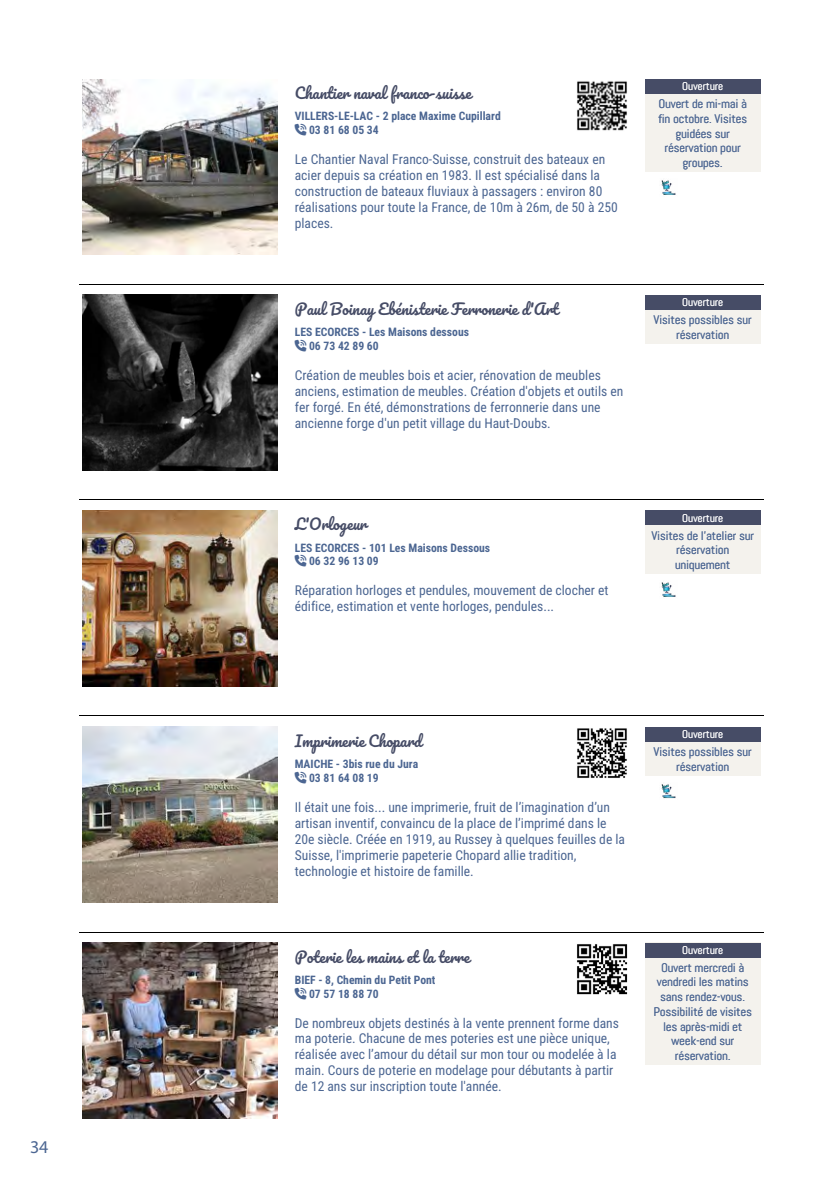
<style>
.page{position:relative;width:840px;height:1191px;background:#fff}
.page>*{position:absolute;margin:0;border:0;box-sizing:border-box;transform-origin:0 0}
.t1{font:18px "Myriad Variable Concept";color:#4c6692}
.t2{font:15px "Pacifico";color:#464c66}
.t3{font:13.6px/16px "Roboto Condensed";color:#4c6692}
.t4{font:12.4px/14.8px "Abel";color:#4c6692;text-align:center}
.t5{font:700 11.6px/13.6px "Roboto Condensed";color:#4c6692}
.t6{font:11.2px "Abel";color:#fff}
</style>
<div class="page">
<hr style="left:79px;top:284px;width:684px;height:1px;background:#000">
<div style="left:644px;top:79px;width:116px;height:93px;background:#f4f2ed"></div>
<div style="left:644px;top:79px;width:116px;height:15px;background:#464c66"></div>
<img style="left:661px;top:180px;width:15px;height:15px">
<img style="left:82px;top:79px;width:195px;height:176px">
<img style="left:577px;top:81px;width:50px;height:50px">
<hr style="left:79px;top:499px;width:684px;height:1px;background:#000">
<div style="left:644px;top:295px;width:116px;height:48px;background:#f4f2ed"></div>
<div style="left:644px;top:295px;width:116px;height:14px;background:#464c66"></div>
<img style="left:82px;top:295px;width:195px;height:175px">
<hr style="left:79px;top:715px;width:684px;height:1px;background:#000">
<div style="left:644px;top:510px;width:116px;height:64px;background:#f4f2ed"></div>
<div style="left:644px;top:510px;width:116px;height:15px;background:#464c66"></div>
<img style="left:661px;top:582px;width:15px;height:15px">
<img style="left:82px;top:510px;width:195px;height:176px">
<hr style="left:79px;top:931px;width:684px;height:1px;background:#000">
<div style="left:644px;top:727px;width:116px;height:48px;background:#f4f2ed"></div>
<div style="left:644px;top:727px;width:116px;height:14px;background:#464c66"></div>
<img style="left:661px;top:784px;width:15px;height:15px">
<img style="left:82px;top:727px;width:195px;height:175px">
<img style="left:577px;top:728px;width:50px;height:50px">
<div style="left:644px;top:942px;width:116px;height:122px;background:#f4f2ed"></div>
<div style="left:644px;top:942px;width:116px;height:15px;background:#464c66"></div>
<img style="left:82px;top:942px;width:195px;height:176px">
<img style="left:577px;top:944px;width:51px;height:51px">
<h1 class="t1" style="left:30px;top:1136px;width:20px">34</h1>
<p class="t2" style="left:294px;top:82px;width:178px">Chantier naval franco-suisse</p>
<p class="t5" style="left:309px;top:111px;width:193px;text-indent:-14px">VILLERS-LE-LAC - 2 place Maxime Cupillard<br>03 81 68 05 34</p>
<p class="t3" style="left:294px;top:152px;width:324px">Le Chantier Naval Franco-Suisse, construit des bateaux en acier depuis sa création en 1983. Il est spécialisé dans la construction de bateaux fluviaux à passagers : environ 80 réalisations pour toute la France, de 10m à 26m, de 50 à 250 places.</p>
<p class="t2" style="left:294px;top:297px;width:265px">Paul Boinay Ebénisterie Ferronerie d'Art</p>
<p class="t5" style="left:309px;top:326px;width:161px;text-indent:-14px">LES ECORCES - Les Maisons dessous<br>06 73 42 89 60</p>
<p class="t3" style="left:294px;top:368px;width:330px">Création de meubles bois et acier, rénovation de meubles anciens, estimation de meubles. Création d'objets et outils en fer forgé. En été, démonstrations de ferronnerie dans une ancienne forge d'un petit village du Haut-Doubs.</p>
<p class="t6" style="left:681px;top:82px;width:43px">Ouverture</p>
<p class="t4" style="left:658px;top:97px;width:90px">Ouvert de mi-mai à fin octobre. Visites guidées sur</p>
<p class="t6" style="left:682px;top:82px;width:43px">Ouverture</p>
<p class="t4" style="left:664px;top:127px;width:78px">guidées sur réservation pour groupes.</p>
<p class="t4" style="left:682px;top:156px;width:41px">groupes.</p>
<p class="t6" style="left:681px;top:297px;width:43px">Ouverture</p>
<p class="t4" style="left:653px;top:313px;width:99px">Visites possibles sur réservation</p>
<p class="t6" style="left:682px;top:297px;width:43px">Ouverture</p>
<p class="t4" style="left:675px;top:328px;width:54px">réservation</p>
<p class="t2" style="left:294px;top:513px;width:73px">L'Orlogeur</p>
<p class="t5" style="left:309px;top:542px;width:182px;text-indent:-14px">LES ECORCES - 101 Les Maisons Dessous<br>06 32 96 13 09</p>
<p class="t3" style="left:294px;top:583px;width:315px">Réparation horloges et pendules, mouvement de clocher et édifice, estimation et vente horloges, pendules...</p>
<p class="t6" style="left:681px;top:513px;width:43px">Ouverture</p>
<p class="t4" style="left:651px;top:528px;width:104px">Visites de l'atelier sur réservation</p>
<p class="t6" style="left:682px;top:513px;width:43px">Ouverture</p>
<p class="t4" style="left:674px;top:543px;width:57px;text-align:left">réservation uniquement</p>
<p class="t4" style="left:674px;top:558px;width:57px">uniquement</p>
<p class="t2" style="left:294px;top:729px;width:128px">Imprimerie Chopard</p>
<p class="t5" style="left:309px;top:758px;width:111px;text-indent:-14px">MAICHE - 3bis rue du Jura<br>03 81 64 08 19</p>
<p class="t3" style="left:294px;top:800px;width:331px">Il était une fois... une imprimerie, fruit de l’imagination d’un artisan inventif, convaincu de la place de l’imprimé dans le 20e siècle. Créée en 1919, au Russey à quelques feuilles de la Suisse, l'imprimerie papeterie Chopard allie tradition, technologie et histoire de famille.</p>
<p class="t2" style="left:294px;top:945px;width:176px">Poterie les mains et la terre</p>
<p class="t5" style="left:309px;top:974px;width:128px;text-indent:-14px">BIEF - 8, Chemin du Petit Pont<br>07 57 18 88 70</p>
<p class="t3" style="left:294px;top:1015px;width:325px">De nombreux objets destinés à la vente prennent forme dans ma poterie. Chacune de mes poteries est une pièce unique, réalisée avec l’amour du détail sur mon tour ou modelée à la main. Cours de poterie en modelage pour débutants à partir de 12 ans sur inscription toute l'année.</p>
<p class="t6" style="left:681px;top:729px;width:43px">Ouverture</p>
<p class="t4" style="left:653px;top:745px;width:99px">Visites possibles sur réservation</p>
<p class="t6" style="left:682px;top:729px;width:43px">Ouverture</p>
<p class="t4" style="left:675px;top:760px;width:54px">réservation</p>
<p class="t6" style="left:681px;top:945px;width:43px">Ouverture</p>
<p class="t4" style="left:653px;top:960px;width:100px">Ouvert mercredi à vendredi les matins sans rendez-vous.<br>Possibilité de visites les après-midi et week-end sur réservation.</p>
<p class="t6" style="left:682px;top:945px;width:43px">Ouverture</p>
<p class="t4" style="left:674px;top:1049px;width:57px">réservation.</p>
</div>
